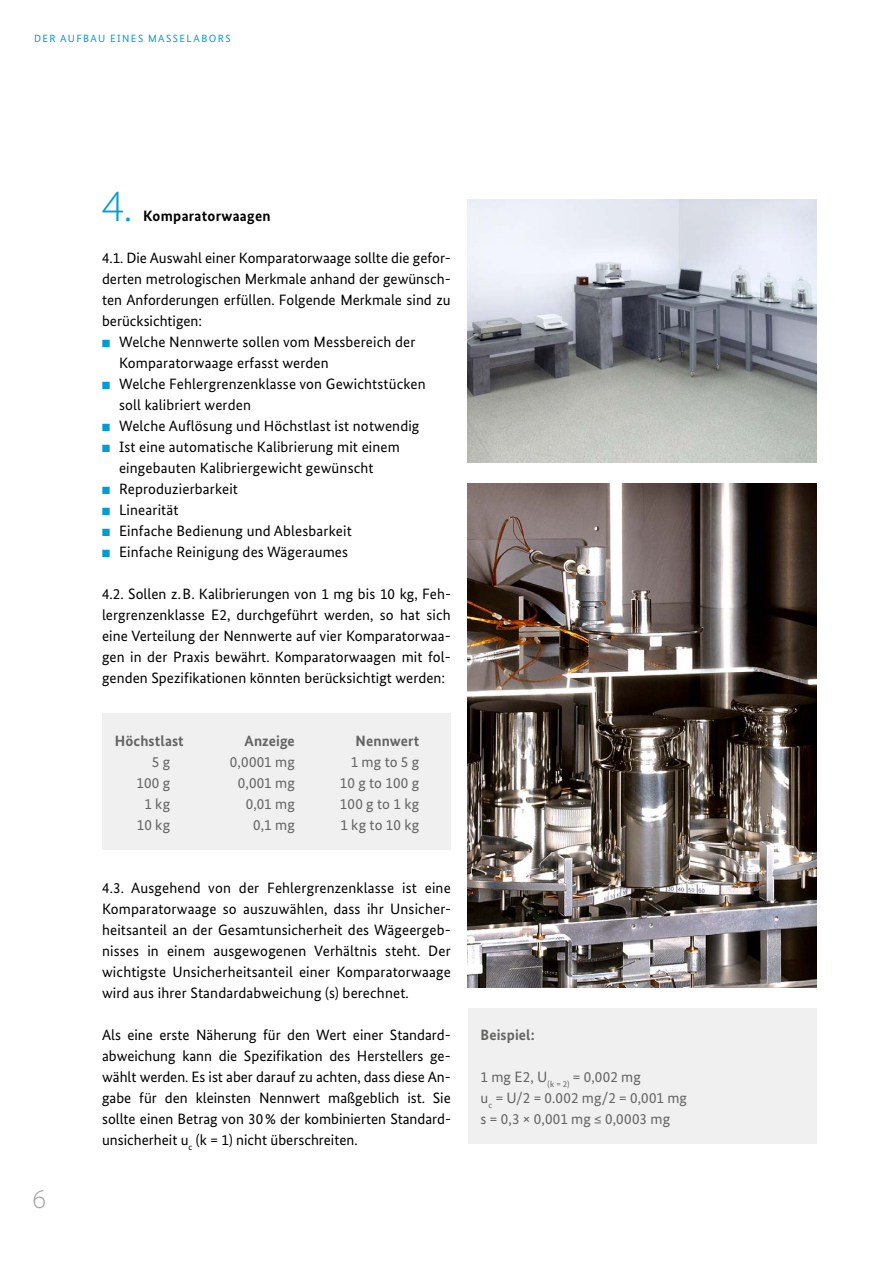
<style>
.page{position:relative;width:893px;height:1263px;background:#fff}
.page>*{position:absolute;margin:0;border:0;box-sizing:border-box;transform-origin:0 0}
.t1{font:300 45px "Myriad Pro";color:#009dd4}
.t2{font:300 27px "Myriad Pro";color:#a0a1a1}
.t3{font:15px/21px "Bundes Sans";letter-spacing:.005em;color:#000}
.t4{font:15px/21px "Bundes Sans";color:#636362}
.t5{font:700 15px "Bundes Sans";letter-spacing:.01em;color:#636362}
.t6{font:700 15px "Bundes Sans";letter-spacing:.02em;color:#000}
.t7{font:10.5px "Bundes Sans";color:#009dd4}
.s1{color:#009dd4}
</style>
<div class="page">
<div style="left:102px;top:713px;width:349px;height:137px;background:#f0f0f0"></div>
<img style="left:468px;top:483px;width:348px;height:504px">
<img style="left:468px;top:200px;width:348px;height:262px">
<div style="left:468px;top:1008px;width:348px;height:136px;background:#f0f0f0"></div>
<p class="t7" style="left:34px;top:32px;width:42px">Der Aufbau</p>
<p class="t7" style="left:110px;top:32px;width:8px">eines</p>
<p class="t7" style="left:148px;top:32px;width:19px">Masselabors</p>
<h1 class="t1" style="left:102px;top:178px;width:31px">4.</h1>
<p class="t6" style="left:143px;top:206px;width:129px">Komparatorwaagen</p>
<p class="t3" style="left:102px;top:247px;width:350px;text-align:justify">4.1. Die Auswahl einer Komparatorwaage sollte die gefor&shy;derten metrologischen Merkmale anhand der gewünsch&shy;ten Anforderungen erfüllen. Folgende Merkmale sind zu berücksichtigen:</p>
<p class="t3" style="left:119px;top:331px;width:298px;text-indent:-17px"><span class="s1">■</span> Welche Nennwerte sollen vom Messbereich der<br>Komparatorwaage erfasst werden</p>
<p class="t3" style="left:119px;top:373px;width:308px;text-indent:-17px"><span class="s1">■</span> Welche Fehlergrenzenklasse von Gewichtstücken soll kalibriert werden</p>
<p class="t3" style="left:102px;top:415px;width:319px"><span class="s1">■</span> Welche Auflösung und Höchstlast ist notwendig</p>
<p class="t3" style="left:119px;top:436px;width:282px;text-indent:-17px"><span class="s1">■</span> Ist eine automatische Kalibrierung mit einem eingebauten Kalibriergewicht gewünscht</p>
<p class="t3" style="left:102px;top:478px;width:137px"><span class="s1">■</span> Reproduzierbarkeit</p>
<p class="t3" style="left:102px;top:499px;width:78px"><span class="s1">■</span> Linearität</p>
<p class="t3" style="left:102px;top:520px;width:251px"><span class="s1">■</span> Einfache Bedienung und Ablesbarkeit</p>
<p class="t3" style="left:102px;top:541px;width:248px"><span class="s1">■</span> Einfache Reinigung des Wägeraumes</p>
<p class="t3" style="left:102px;top:583px;width:350px;text-align:justify">4.2. Sollen z.B. Kalibrierungen von 1 mg bis 10 kg, Feh&shy;lergrenzenklasse E2, durchgeführt werden, so hat sich eine Verteilung der Nennwerte auf vier Komparatorwaa&shy;gen in der Praxis bewährt. Komparatorwaagen mit fol&shy;genden Spezifikationen könnten berücksichtigt werden:</p>
<p class="t5" style="left:115px;top:731px;width:70px">Höchstlast</p>
<p class="t5" style="left:244px;top:731px;width:52px">Anzeige</p>
<p class="t5" style="left:356px;top:731px;width:65px">Nennwert</p>
<p class="t4" style="left:152px;top:751px;width:20px">5 g</p>
<p class="t4" style="left:230px;top:751px;width:66px">0,0001 mg</p>
<p class="t4" style="left:351px;top:751px;width:70px">1 mg to 5 g</p>
<p class="t4" style="left:136px;top:772px;width:35px">100 g</p>
<p class="t4" style="left:238px;top:772px;width:58px">0,001 mg</p>
<p class="t4" style="left:340px;top:772px;width:81px">10 g to 100 g</p>
<p class="t4" style="left:144px;top:793px;width:27px">1 kg</p>
<p class="t4" style="left:246px;top:793px;width:51px">0,01 mg</p>
<p class="t4" style="left:340px;top:793px;width:81px">100 g to 1 kg</p>
<p class="t4" style="left:137px;top:814px;width:35px">10 kg</p>
<p class="t4" style="left:253px;top:814px;width:43px">0,1 mg</p>
<p class="t4" style="left:340px;top:814px;width:81px">1 kg to 10 kg</p>
<h2 class="t2" style="left:33px;top:1182px;width:15px">6</h2>
<p class="t3" style="left:102px;top:877px;width:351px;text-align:justify">4.3. Ausgehend von der Fehlergrenzenklasse ist eine Komparatorwaage so auszuwählen, dass ihr Unsicher&shy;heitsanteil an der Gesamtunsicherheit des Wägeergeb&shy;nisses in einem ausgewogenen Verhältnis steht. Der wichtigste Unsicherheitsanteil einer Komparatorwaage wird aus ihrer Standardabweichung (s) berechnet.</p>
<p class="t3" style="left:102px;top:1024px;width:350px">Als eine erste Näherung für den Wert einer Standard&shy;abweichung kann die Spezifikation des Herstellers ge&shy;wählt werden. Es ist aber darauf zu achten, dass diese An&shy;gabe für den kleinsten Nennwert maßgeblich ist. Sie sollte einen Betrag von 30% der kombinierten Standard&shy;unsicherheit u<sub>c</sub> (k = 1) nicht überschreiten.</p>
<p class="t5" style="left:480px;top:1025px;width:56px">Beispiel:</p>
<p class="t4" style="left:480px;top:1066px;width:208px">1 mg E2, U<sub>(k</sub> <sub>=</sub> <sub>2)</sub> = 0,002 mg<br>u<sub>c</sub> = U/2 = 0.002 mg/2 = 0,001 mg s = 0,3 × 0,001 mg ≤ 0,0003 mg</p>
</div>
